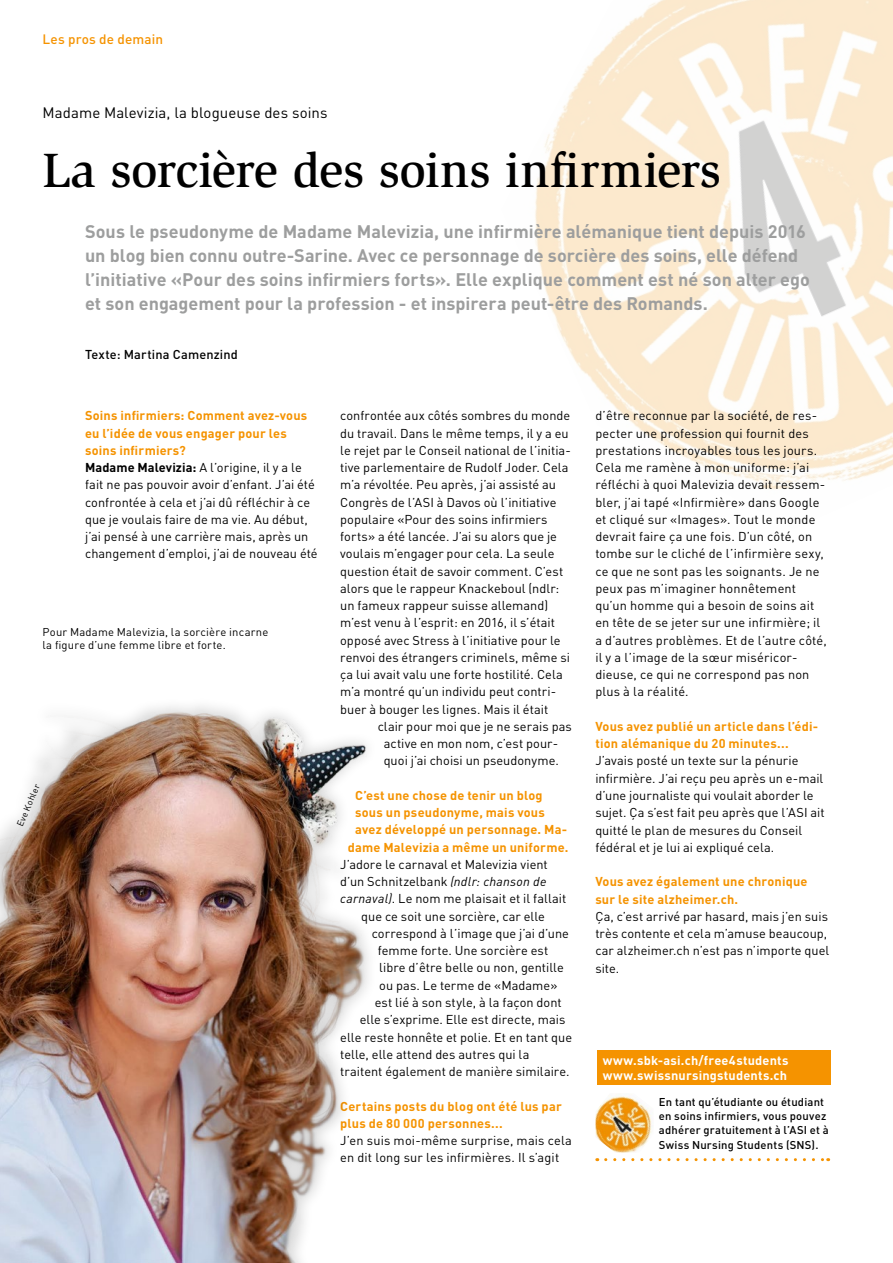
<style>
.page{position:relative;width:893px;height:1263px;background:#fff}
.page>*{position:absolute;margin:0;border:0;box-sizing:border-box;transform-origin:0 0}
.t1{font:500 49.5px "Slimbach Std";letter-spacing:-.005em;color:#000}
.t2{font:700 18px/24px "DIN Pro";color:#9d9e9e}
.t3{font:15px "DIN Pro";letter-spacing:.005em;color:#000}
.t4{font:500 13.5px "DIN Pro";letter-spacing:.01em;color:#f59300}
.t5{font:12.75px/17.2px "DIN Pro";letter-spacing:.005em;color:#000}
.t6{font:700 12.75px/17.2px "DIN Pro";letter-spacing:.015em;color:#f59300}
.t7{font:700 12.75px/15px "DIN Pro";letter-spacing:.02em;color:#fff}
.t8{font:500 12.75px "DIN Pro";letter-spacing:.015em;color:#000}
.t9{font:500 11.25px/14.2px "DIN Pro";letter-spacing:.02em;color:#000}
.t10{font:11.25px/13.5px "DIN Pro";letter-spacing:.02em;color:#000}
.t11{font:9px "DIN Pro";color:#000}
.s1{font-weight:700;color:#f59300}
.s2{font-weight:700}
.s3{font-family:"DIN";font-style:italic}
</style>
<div class="page">
<img style="left:535px;top:0;width:358px;height:490px">
<div style="left:597px;top:1050px;width:234px;height:35px;background:#f59300"></div>
<img style="left:595px;top:1096px;width:57px;height:57px">
<svg style="left:606px;top:1158px;width:223px;height:3px"></svg>
<img style="left:0;top:706px;width:366px;height:557px">
<p class="t4" style="left:43px;top:30px;width:122px">Les pros de demain</p>
<p class="t3" style="left:43px;top:103px;width:286px">Madame Malevizia, la blogueuse des soins</p>
<h1 class="t1" style="left:43px;top:141px;width:680px">La sorcière des soins infirmiers</h1>
<p class="t2" style="left:85px;top:219px;width:726px">Sous le pseudonyme de Madame Malevizia, une infirmière alémanique tient depuis 2016 un blog bien connu outre-Sarine. Avec ce personnage de sorcière des soins, elle défend l’initiative «Pour des soins infirmiers forts». Elle explique comment est né son alter ego et son engagement pour la profession - et inspirera peut-être des Romands.</p>
<p class="t8" style="left:85px;top:346px;width:154px">Texte: Martina Camenzind</p>
<p class="t5" style="left:85px;top:407px;width:234px"><span class="s1">Soins infirmiers: Comment avez-vous eu l’idée de vous engager pour les soins infirmiers?<br></span><span class="s2">Madame Malevizia:</span> A l’origine, il y a le fait ne pas pouvoir avoir d’enfant. J’ai été confrontée à cela et j’ai dû réfléchir à ce que je voulais faire de ma vie. Au début, j’ai pensé à une carrière mais, après un changement d’emploi, j’ai de nouveau été</p>
<p class="t5" style="left:340px;top:407px;width:232px">confrontée aux côtés sombres du monde du travail. Dans le même temps, il y a eu le rejet par le Conseil national de l’initia&shy;tive parlementaire de Rudolf Joder. Cela m’a révoltée. Peu après, j’ai assisté au Congrès de l’ASI à Davos où l’initiative populaire «Pour des soins infirmiers forts» a été lancée. J’ai su alors que je voulais m’engager pour cela. La seule question était de savoir comment. C’est alors que le rappeur Knackeboul (ndlr: un fameux rappeur suisse allemand) m’est venu à l’esprit: en 2016, il s’était opposé avec Stress à l’initiative pour le renvoi des étrangers criminels, même si ça lui avait valu une forte hostilité. Cela m’a montré qu’un individu peut contri&shy;buer à bouger les lignes. Mais il était</p>
<p class="t5" style="left:384px;top:717px;width:190px;text-indent:-6px">clair pour moi que je ne serais pas active en mon nom, c’est pour&shy;quoi j’ai choisi un pseudonyme.</p>
<p class="t6" style="left:355px;top:786px;width:189px">C’est une chose de tenir un blog</p>
<p class="t6" style="left:355px;top:803px;width:191px">sous un pseudonyme, mais vous</p>
<p class="t6" style="left:355px;top:821px;width:214px">avez développé un personnage. Ma-</p>
<p class="t6" style="left:348px;top:838px;width:222px">dame Malevizia a même un uniforme.</p>
<p class="t5" style="left:340px;top:855px;width:209px">J’adore le carnaval et Malevizia vient</p>
<p class="t5" style="left:340px;top:872px;width:208px">d’un Schnitzelbank <span class="s3">(ndlr: chanson de</span></p>
<p class="t5" style="left:340px;top:890px;width:228px"><span class="s3">carnaval)</span>. Le nom me plaisait et il fallait</p>
<p class="t5" style="left:361px;top:907px;width:185px">que ce soit une sorcière, car elle</p>
<p class="t5" style="left:372px;top:924px;width:199px">correspond à l’image que j’ai d’une</p>
<p class="t5" style="left:378px;top:941px;width:172px">femme forte. Une sorcière est</p>
<p class="t5" style="left:379px;top:959px;width:186px">libre d’être belle ou non, gentille</p>
<p class="t5" style="left:379px;top:976px;width:180px">ou pas. Le terme de «Madame»</p>
<p class="t5" style="left:375px;top:993px;width:189px">est lié à son style, à la façon dont</p>
<p class="t5" style="left:360px;top:1010px;width:207px">elle s’exprime. Elle est directe, mais</p>
<p class="t5" style="left:340px;top:1028px;width:233px">elle reste honnête et polie. Et en tant que</p>
<p class="t5" style="left:340px;top:1045px;width:191px">telle, elle attend des autres qui la</p>
<p class="t5" style="left:340px;top:1062px;width:231px">traitent également de manière similaire.</p>
<p class="t6" style="left:340px;top:1097px;width:223px">Certains posts du blog ont été lus par plus de 80 000 personnes...</p>
<p class="t5" style="left:340px;top:1131px;width:233px">J’en suis moi-même surprise, mais cela en dit long sur les infirmières. Il s’agit</p>
<p class="t10" style="left:43px;top:624px;width:227px">Pour Madame Malevizia, la sorcière incarne la figure d’une femme libre et forte.</p>
<p class="t11" style="left:14px;top:823px;width:47px;rotate:-67deg">Eve Kohler</p>
<p class="t5" style="left:595px;top:407px;width:233px">d’être reconnue par la société, de res&shy;pecter une profession qui fournit des prestations incroyables tous les jours.<br>Cela me ramène à mon uniforme: j’ai réfléchi à quoi Malevizia devait ressem&shy;bler, j’ai tapé «Infirmière» dans Google et cliqué sur «Images». Tout le monde devrait faire ça une fois. D’un côté, on tombe sur le cliché de l’infirmière sexy, ce que ne sont pas les soignants. Je ne peux pas m’imaginer honnêtement qu’un homme qui a besoin de soins ait en tête de se jeter sur une infirmière; il a d’autres problèmes. Et de l’autre côté, il y a l’image de la sœur miséricor&shy;dieuse, ce qui ne correspond pas non plus à la réalité.</p>
<p class="t6" style="left:595px;top:717px;width:224px">Vous avez publié un article dans l’édi&shy;tion alémanique du 20 minutes...</p>
<p class="t5" style="left:595px;top:752px;width:231px">J’avais posté un texte sur la pénurie infirmière. J’ai reçu peu après un e-mail d’une journaliste qui voulait aborder le sujet. Ça s’est fait peu après que l’ASI ait quitté le plan de mesures du Conseil fédéral et je lui ai expliqué cela.</p>
<p class="t6" style="left:595px;top:872px;width:214px">Vous avez également une chronique sur le site alzheimer.ch.</p>
<p class="t5" style="left:595px;top:907px;width:235px">Ça, c’est arrivé par hasard, mais j’en suis très contente et cela m’amuse beaucoup, car alzheimer.ch n’est pas n’importe quel site.</p>
<p class="t7" style="left:603px;top:1052px;width:187px">www.sbk-asi.ch/free4students www.swissnursingstudents.ch</p>
<p class="t9" style="left:659px;top:1094px;width:171px">En tant qu’étudiante ou étudiant en soins infirmiers, vous pouvez adhérer gratuitement à l’ASI et à<br>Swiss Nursing Students (SNS).</p>
</div>
